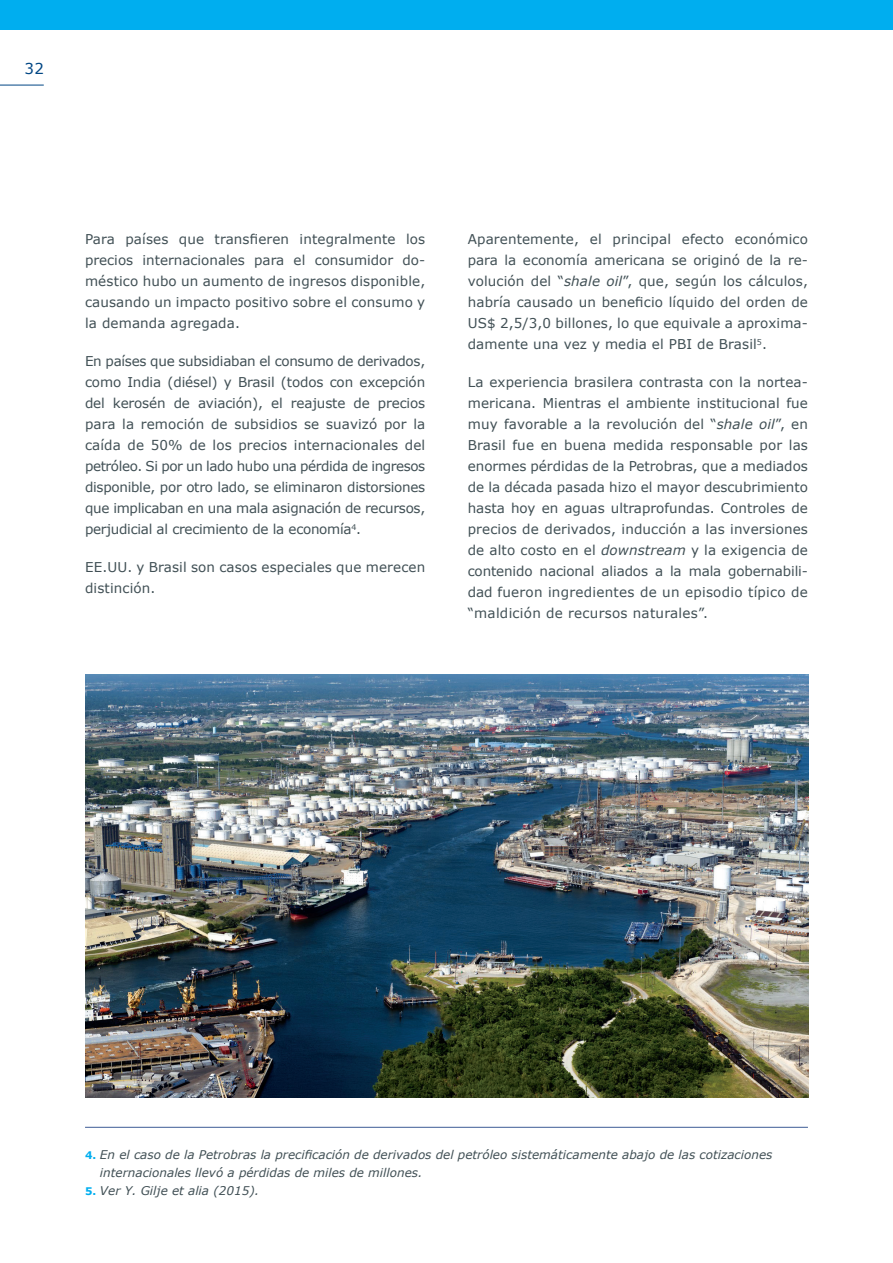
<style>
.page{position:relative;width:893px;height:1263px;background:#fff}
.page>*{position:absolute;margin:0;border:0;box-sizing:border-box;transform-origin:0 0}
.t1{font:15px "Verdana";color:#004684}
.t2{font:13.5px/21px "Verdana";letter-spacing:.01em;color:#415055;text-align:justify}
.t3{font:italic 12px/18px "Verdana";color:#415055}
.s1{font-style:italic}
.s2{font-weight:700;font-style:normal;font-size:10.5px;color:#00aeef}
</style>
<div class="page">
<hr style="left:0;top:85px;width:44px;height:1px;background:#004684">
<div style="left:0;top:0;width:893px;height:30px;background:#00aeef"></div>
<img style="left:85px;top:674px;width:723px;height:423px">
<hr style="left:85px;top:1127px;width:723px;height:1px;background:#3d5c95">
<p class="t1" style="left:24px;top:59px;width:21px">32</p>
<p class="t2" style="left:85px;top:228px;width:342px">Para países que transfieren integralmente los precios internacionales para el consumidor do&shy;méstico hubo un aumento de ingresos disponible, causando un impacto positivo sobre el consumo y la demanda agregada.</p>
<p class="t2" style="left:85px;top:350px;width:342px">En países que subsidiaban el consumo de derivados, como India (diésel) y Brasil (todos con excepción del kerosén de aviación), el reajuste de precios para la remoción de subsidios se suavizó por la caída de 50% de los precios internacionales del petróleo. Si por un lado hubo una pérdida de ingresos disponible, por otro lado, se eliminaron distorsiones que implicaban en una mala asignación de recursos, perjudicial al crecimiento de la economía<sup>4</sup>.</p>
<p class="t2" style="left:85px;top:556px;width:342px">EE.UU. y Brasil son casos especiales que merecen distinción.</p>
<p class="t2" style="left:468px;top:228px;width:342px">Aparentemente, el principal efecto económico para la economía americana se originó de la re&shy;volución del “<span class="s1">shale oil</span>”, que, según los cálculos, habría causado un beneficio líquido del orden de US$ 2,5/3,0 billones, lo que equivale a aproxima&shy;damente una vez y media el PBI de Brasil<sup>5</sup>.</p>
<p class="t2" style="left:468px;top:371px;width:342px">La experiencia brasilera contrasta con la nortea&shy;mericana. Mientras el ambiente institucional fue muy favorable a la revolución del “<span class="s1">shale oil</span>”, en Brasil fue en buena medida responsable por las enormes pérdidas de la Petrobras, que a mediados de la década pasada hizo el mayor descubrimiento hasta hoy en aguas ultraprofundas. Controles de precios de derivados, inducción a las inversiones de alto costo en el <span class="s1">downstream</span> y la exigencia de contenido nacional aliados a la mala gobernabili&shy;dad fueron ingredientes de un episodio típico de “maldición de recursos naturales”.</p>
<p class="t3" style="left:100px;top:1145px;width:674px;text-indent:-15px"><span class="s2">4.</span> En el caso de la Petrobras la precificación de derivados del petróleo sistemáticamente abajo de las cotizaciones internacionales llevó a pérdidas de miles de millones.</p>
<p class="t3" style="left:85px;top:1181px;width:176px"><span class="s2">5.</span> Ver Y. Gilje et alia (2015).</p>
</div>
